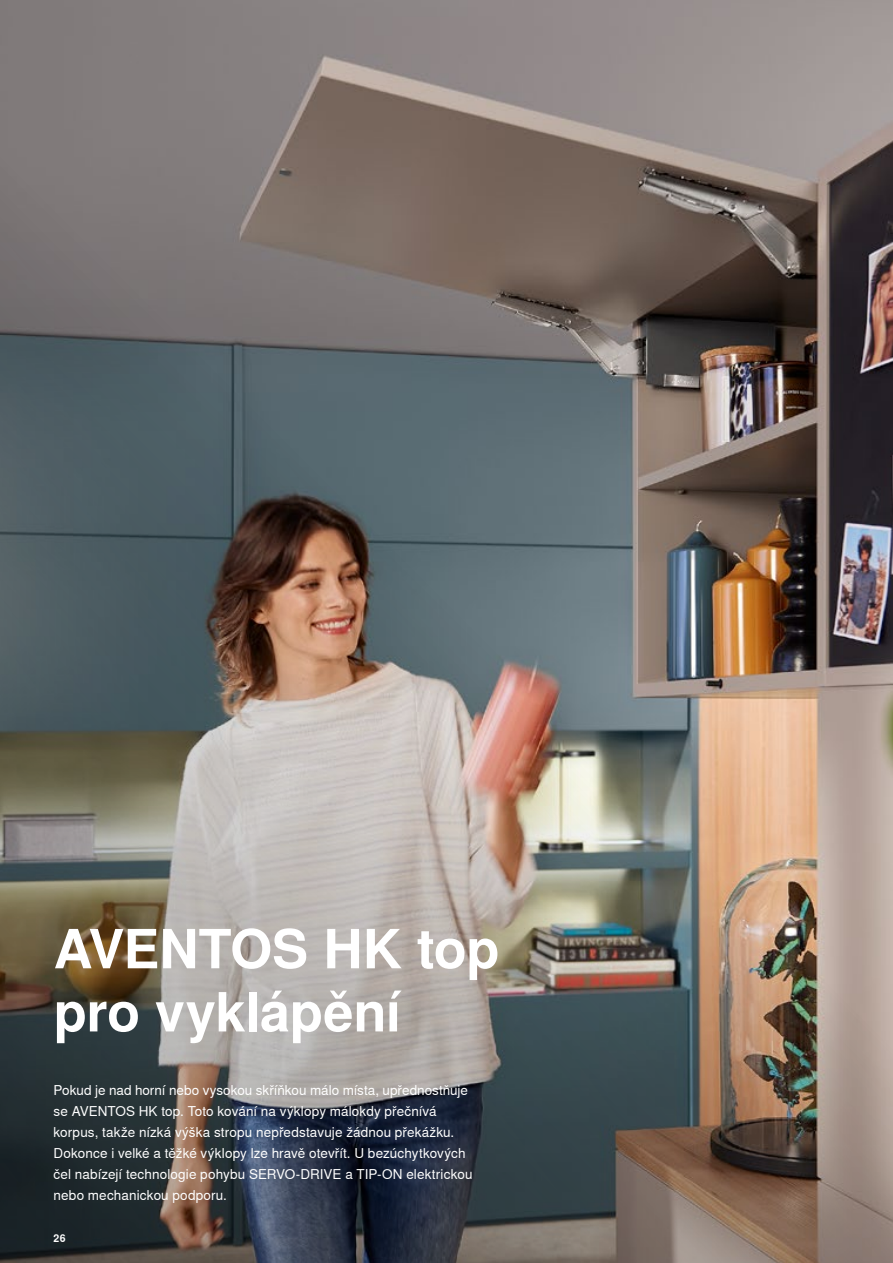
<style>
.page{position:relative;width:893px;height:1263px;background:#fff}
.page>*{position:absolute;margin:0;border:0;box-sizing:border-box;transform-origin:0 0}
._36_Head_A4_White_Bold{font:700 54px/63.2px "Nimbus Sans Global";letter-spacing:-.005em;color:#fff}
._09_Copy_White_Regular{font:13.5px/21px "Nimbus Sans Global";letter-spacing:.005em;color:#fff}
._07_Pagenumber_Black_Bold_Left{font:700 10.5px "Nimbus Sans Global";color:#fff}
</style>
<div class="page">
<img style="left:0;top:0;width:893px;height:108px">
<img style="left:0;top:108px;width:893px;height:1155px">
<p class="_36_Head_A4_White_Bold" style="left:54px;top:918px;width:447px">AVENTOS HK top pro vyklápění</p>
<p class="_09_Copy_White_Regular" style="left:54px;top:1079px;width:420px">Pokud je nad horní nebo vysokou skříňkou málo místa, upřednostňuje se AVENTOS HK top. Toto kování na výklopy málokdy přečnívá korpus, takže nízká výška stropu nepředstavuje žádnou překážku.<br>Dokonce i velké a těžké výklopy lze hravě otevřít. U bezúchytkových čel nabízejí technologie pohybu SERVO-DRIVE a TIP-ON elektrickou nebo mechanickou podporu.</p>
<p class="_07_Pagenumber_Black_Bold_Left" style="left:54px;top:1232px;width:13px">26</p>
</div>
